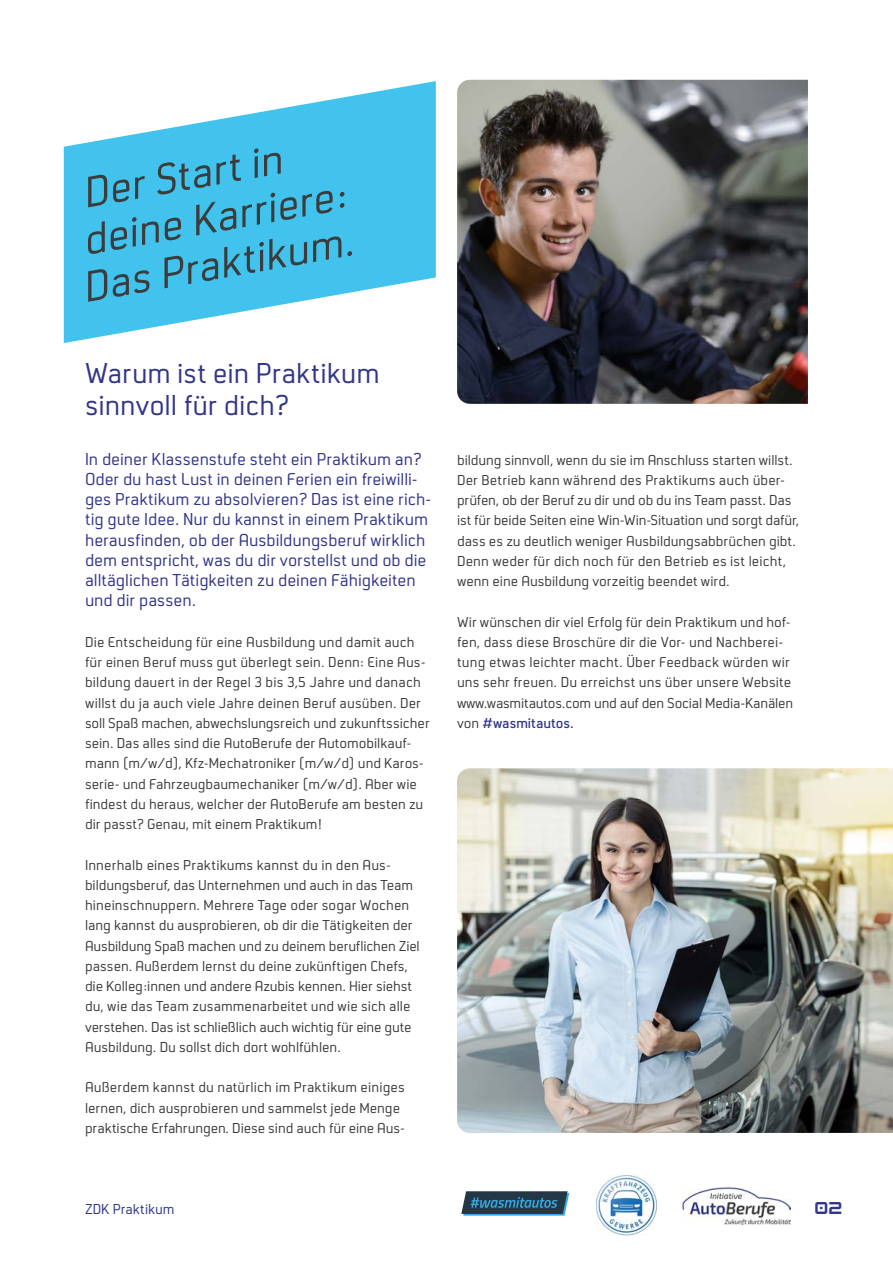
<style>
.page{position:relative;width:893px;height:1263px;background:#fff}
.page>*{position:absolute;margin:0;border:0;box-sizing:border-box;transform-origin:0 0}
.t1{font:italic 45px/46.5px "Neustadt";color:#3c3c3c}
.t2{font:30px/31.5px "Neustadt";color:#32368a}
.t3{font:18px/20.2px "Neustadt";color:#32368a}
.t4{font:15px/20.2px "Neustadt";color:#3c3c3c}
.t5{font:15px "Neustadt";color:#32368a}
.t6{font:700 15px "HK Modular";color:#32368a}
.s1{font-weight:600;color:#32368a}
</style>
<div class="page">
<img style="left:683px;top:1188px;width:107px;height:36px">
<img style="left:596px;top:1174px;width:61px;height:61px">
<svg style="left:461px;top:1191px;width:108px;height:24px;background:#32586e"></svg>
<img style="left:457px;top:80px;width:351px;height:324px">
<svg style="left:64px;top:81px;width:372px;height:262px;fill:#41c3ed"></svg>
<img style="left:457px;top:768px;width:436px;height:365px">
<h1 class="t1" style="left:62px;top:174px;width:276px;text-indent:16px;rotate:-10deg">Der Start in deine Karriere:<br>Das Praktikum.</h1>
<h2 class="t2" style="left:85px;top:358px;width:296px">Warum ist ein Praktikum sinnvoll für dich?</h2>
<p class="t3" style="left:85px;top:449px;width:348px">In deiner Klassenstufe steht ein Praktikum an?<br>Oder du hast Lust in deinen Ferien ein freiwilli&shy;ges Praktikum zu absolvieren? Das ist eine rich&shy;tig gute Idee. Nur du kannst in einem Praktikum herausfinden, ob der Ausbildungsberuf wirklich dem entspricht, was du dir vorstellst und ob die alltäglichen Tätigkeiten zu deinen Fähigkeiten und dir passen.</p>
<p class="t4" style="left:85px;top:632px;width:346px">Die Entscheidung für eine Ausbildung und damit auch für einen Beruf muss gut überlegt sein. Denn: Eine Aus&shy;bildung dauert in der Regel 3 bis 3,5 Jahre und danach willst du ja auch viele Jahre deinen Beruf ausüben. Der soll Spaß machen, abwechslungsreich und zukunftssicher sein. Das alles sind die AutoBerufe der Automobilkauf&shy;mann (m/w/d), Kfz-Mechatroniker (m/w/d) und Karos&shy;serie- und Fahrzeugbaumechaniker (m/w/d). Aber wie findest du heraus, welcher der AutoBerufe am besten zu dir passt? Genau, mit einem Praktikum!</p>
<p class="t4" style="left:85px;top:855px;width:336px">Innerhalb eines Praktikums kannst du in den Aus&shy;bildungsberuf, das Unternehmen und auch in das Team hineinschnuppern. Mehrere Tage oder sogar Wochen lang kannst du ausprobieren, ob dir die Tätigkeiten der Ausbildung Spaß machen und zu deinem beruflichen Ziel passen. Außerdem lernst du deine zukünftigen Chefs, die Kolleg:innen und andere Azubis kennen. Hier siehst du, wie das Team zusammenarbeitet und wie sich alle verstehen. Das ist schließlich auch wichtig für eine gute Ausbildung. Du sollst dich dort wohlfühlen.</p>
<p class="t4" style="left:85px;top:1078px;width:321px">Außerdem kannst du natürlich im Praktikum einiges lernen, dich ausprobieren und sammelst jede Menge praktische Erfahrungen. Diese sind auch für eine Aus-</p>
<p class="t4" style="left:457px;top:450px;width:343px">bildung sinnvoll, wenn du sie im Anschluss starten willst.<br>Der Betrieb kann während des Praktikums auch über&shy;prüfen, ob der Beruf zu dir und ob du ins Team passt. Das ist für beide Seiten eine Win-Win-Situation und sorgt dafür, dass es zu deutlich weniger Ausbildungsabbrüchen gibt.<br>Denn weder für dich noch für den Betrieb es ist leicht, wenn eine Ausbildung vorzeitig beendet wird.</p>
<p class="t4" style="left:457px;top:612px;width:338px">Wir wünschen dir viel Erfolg für dein Praktikum und hof&shy;fen, dass diese Broschüre dir die Vor- und Nachberei&shy;tung etwas leichter macht. Über Feedback würden wir uns sehr freuen. Du erreichst uns über unsere Website www.wasmitautos.com und auf den Social Media-Kanälen von <span class="s1">#wasmitautos.</span></p>
<p class="t5" style="left:85px;top:1201px;width:91px">ZDK Praktikum</p>
<p class="t6" style="left:815px;top:1198px;width:28px">02</p>
</div>
